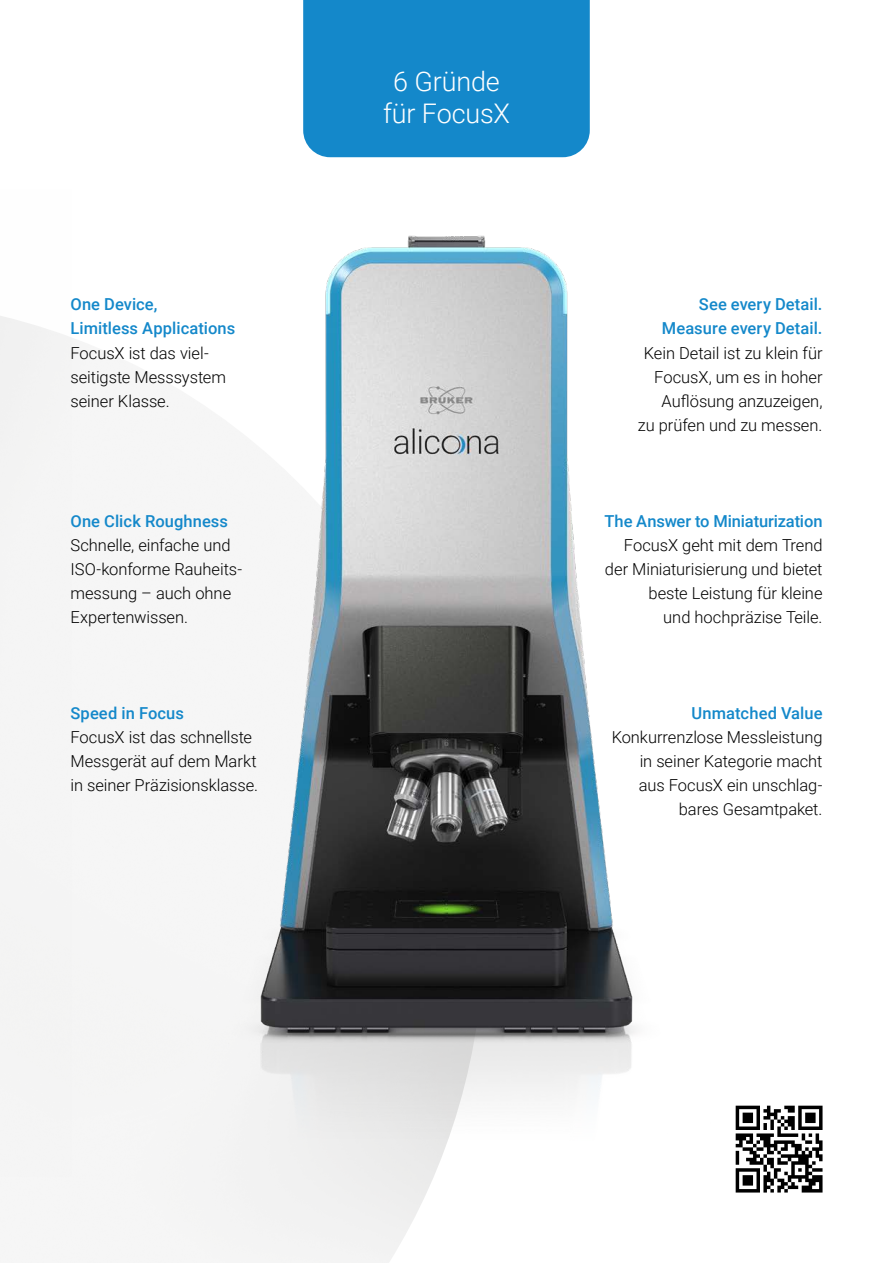
<style>
.page{position:relative;width:893px;height:1263px;background:#fff}
.page>*{position:absolute;margin:0;border:0;box-sizing:border-box;transform-origin:0 0}
.t1{font:300 27px/32.4px "Roboto";letter-spacing:-.01em;color:#fff;text-align:center}
.t2{font:300 16.5px/24px "Roboto";letter-spacing:-.005em;color:#000}
.t3{font:500 16.5px/24px "Roboto";letter-spacing:.005em;color:#1488ca}
</style>
<div class="page">
<img style="left:72px;top:235px;width:564px;height:923px">
<div style="left:0;top:316px;width:72px;height:860px;background:#f4f4f4"></div>
<div style="left:303px;top:0;width:287px;height:157px;background:#1488ca"></div>
<svg style="left:736px;top:1106px;width:86px;height:86px"></svg>
<p class="t3" style="left:70px;top:292px;width:166px">One Device,<br>Limitless Applications</p>
<p class="t2" style="left:70px;top:340px;width:157px">FocusX ist das viel&shy;seitigste Messsystem seiner Klasse.</p>
<p class="t3" style="left:70px;top:508px;width:159px">One Click Roughness</p>
<p class="t2" style="left:70px;top:532px;width:173px">Schnelle, einfache und<br>ISO-konforme Rauheits&shy;messung – auch ohne<br>Expertenwissen.</p>
<p class="t3" style="left:70px;top:700px;width:115px">Speed in Focus</p>
<p class="t2" style="left:70px;top:724px;width:189px">FocusX ist das schnellste<br>Messgerät auf dem Markt in seiner Präzisionsklasse.</p>
<h1 class="t1" style="left:383px;top:64px;width:128px">6 Gründe für FocusX</h1>
<p class="t3" style="left:662px;top:292px;width:162px;text-align:right">See every Detail.<br>Measure every Detail.</p>
<p class="t2" style="left:638px;top:340px;width:186px;text-align:right">Kein Detail ist zu klein für<br>FocusX, um es in hoher<br>Auflösung anzuzeigen,<br>zu prüfen und zu messen.</p>
<p class="t3" style="left:605px;top:508px;width:219px">The Answer to Miniaturization</p>
<p class="t2" style="left:605px;top:532px;width:219px;text-align:right">FocusX geht mit dem Trend der Miniaturisierung und bietet beste Leistung für kleine<br>und hochpräzise Teile.</p>
<p class="t3" style="left:692px;top:700px;width:132px">Unmatched Value</p>
<p class="t2" style="left:612px;top:724px;width:212px;text-align:right">Konkurrenzlose Messleistung in seiner Kategorie macht aus FocusX ein unschlag&shy;bares Gesamtpaket.</p>
</div>
